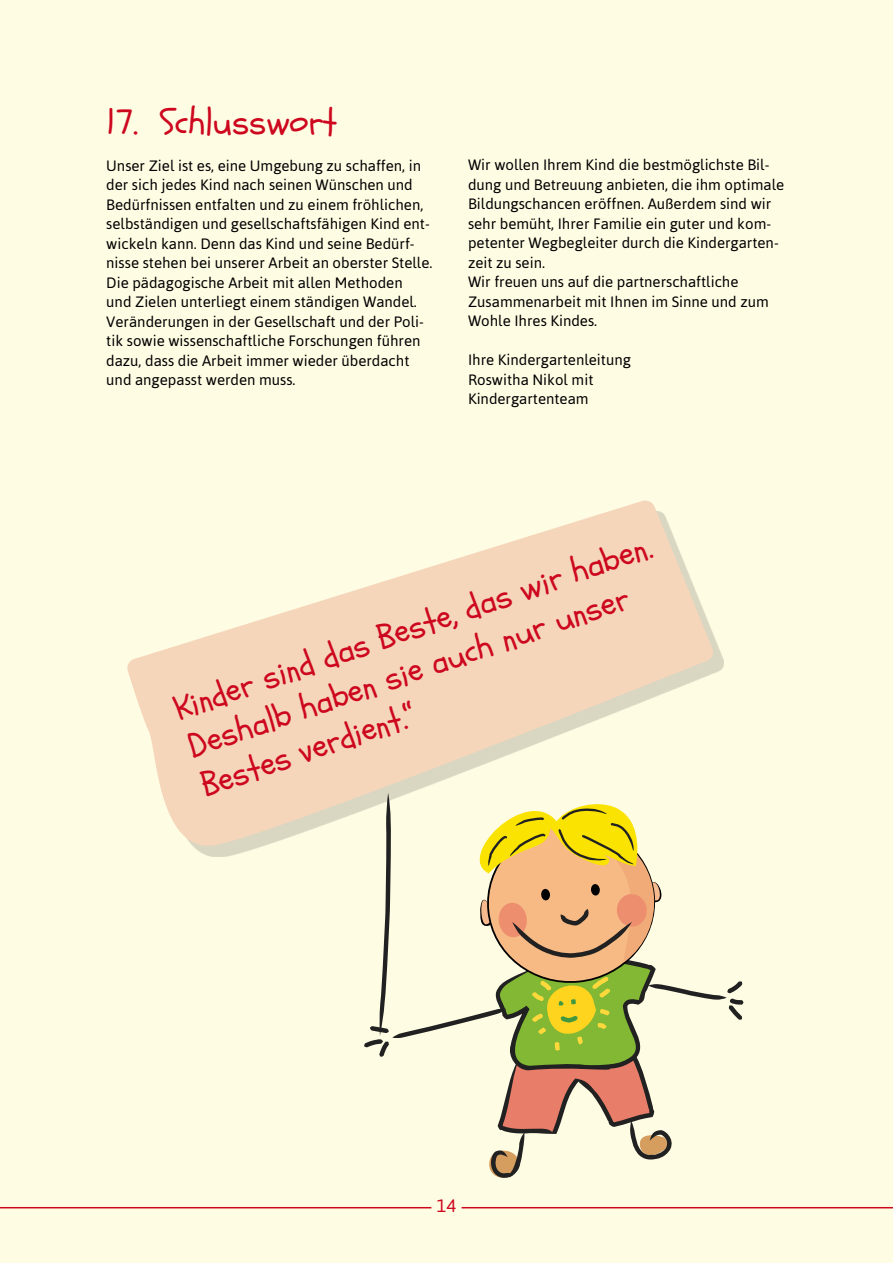
<style>
.page{position:relative;width:893px;height:1263px;background:#fffce4}
.page>*{position:absolute;margin:0;border:0;box-sizing:border-box;transform-origin:0 0}
.t1{font:36px "Schoolbell";color:#cd071e}
.t2{font:34.05px/41px "Schoolbell";color:#cd071e}
.t3{font:18px "Asap";color:#cd071e}
.t4{font:15px/19.5px "Asap";color:#000}
</style>
<div class="page">
<hr style="left:0;top:1207px;width:431px;height:1px;background:#cd071e">
<hr style="left:462px;top:1207px;width:431px;height:1px;background:#cd071e">
<svg style="left:364px;top:856px;width:379px;height:322px"></svg>
<div style="left:138px;top:511px;width:586px;height:345px;background:#000;opacity:.15"></div>
<svg style="left:127px;top:500px;width:587px;height:354px;fill:#f5d6ba"></svg>
<h1 class="t1" style="left:106px;top:98px;width:232px">17. Schlusswort</h1>
<p class="t4" style="left:106px;top:156px;width:328px">Unser Ziel ist es, eine Umgebung zu schaffen, in der sich jedes Kind nach seinen Wünschen und Bedürfnissen entfalten und zu einem fröhlichen, selbständigen und gesellschaftsfähigen Kind ent&shy;wickeln kann. Denn das Kind und seine Bedürf&shy;nisse stehen bei unserer Arbeit an oberster Stelle.<br>Die pädagogische Arbeit mit allen Methoden<br>und Zielen unterliegt einem ständigen Wandel.<br>Veränderungen in der Gesellschaft und der Poli&shy;tik sowie wissenschaftliche Forschungen führen dazu, dass die Arbeit immer wieder überdacht und angepasst werden muss.</p>
<p class="t4" style="left:468px;top:155px;width:318px">Wir wollen Ihrem Kind die bestmöglichste Bil&shy;dung und Betreuung anbieten, die ihm optimale Bildungschancen eröffnen. Außerdem sind wir sehr bemüht, Ihrer Familie ein guter und kom&shy;petenter Wegbegleiter durch die Kindergarten&shy;zeit zu sein.<br>Wir freuen uns auf die partnerschaftliche Zusammenarbeit mit Ihnen im Sinne und zum Wohle Ihres Kindes.</p>
<p class="t4" style="left:468px;top:350px;width:164px">Ihre Kindergartenleitung<br>Roswitha Nikol mit<br>Kindergartenteam</p>
<h2 class="t2" style="left:169px;top:690px;width:504px;rotate:-19deg">Kinder sind das Beste, das wir haben.<br>Deshalb haben sie auch nur unser<br>Bestes verdient.“</h2>
<p class="t3" style="left:437px;top:1195px;width:21px">14</p>
</div>
